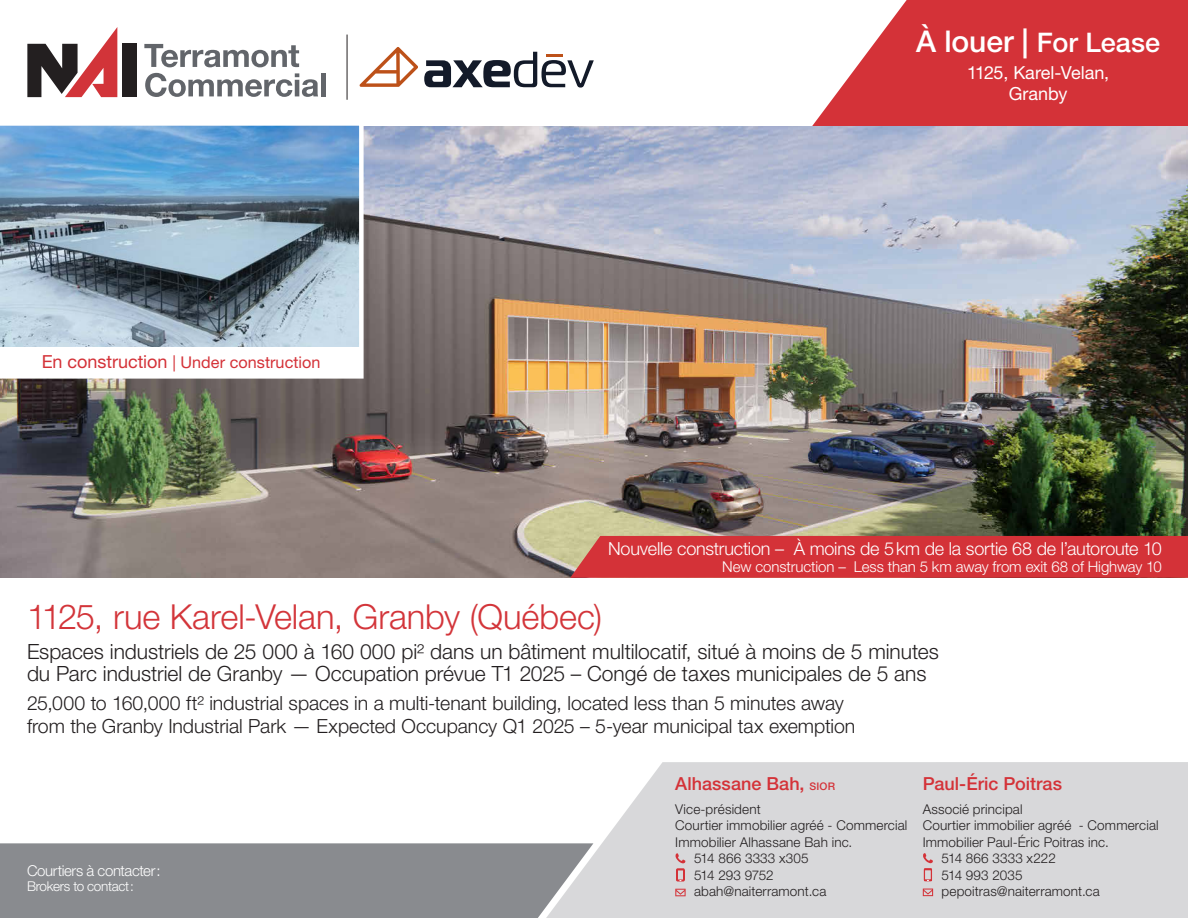
<style>
.page{position:relative;width:1188px;height:918px;background:#fff}
.page>*{position:absolute;margin:0;border:0;box-sizing:border-box;transform-origin:0 0}
.F_Adresse_de_l_immeuble{font:300 34.5px "Helvetica Neue LT Std";letter-spacing:-.005em;color:#d3353a}
.t1{font:500 27px "Helvetica Neue LT Std";color:#fff}
.F_Feature_sous_adresse_EN{font:300 21px/22.5px "Helvetica Neue LT Std";letter-spacing:-.005em;color:#231f20}
.F_Feature_sous_adresse_EN-2{font:300 19.5px/22.5px "Helvetica Neue LT Std";color:#231f20}
.F_Feature_photo_principale_FR_EN{font:300 18px "Helvetica Neue LT Std";letter-spacing:-.01em;color:#fff}
.S_nom_du_courtier{font:500 18px "Helvetica Neue LT Std";color:#d43238}
.t2{font:18px/21px "Helvetica Neue LT Std";letter-spacing:-.005em;color:#fff;text-align:center}
.F_Feature_photo_intérieure_FR_EN{font:16.2px "Helvetica Neue LT Std";color:#d43238}
.t3{font:300 16.05px "Swiss 721 BT";color:#000}
.F_Feature_photo_principale_FR_EN-2{font:300 15px "Helvetica Neue LT Std";letter-spacing:-.005em;color:#fff}
.F_Titre_de_section_de_plan_FR___EN{font:300 15px "Helvetica Neue LT Std";letter-spacing:-.025em;color:#fff}
.S_courriel{font:300 13.5px "Helvetica Neue LT Std";letter-spacing:.01em;color:#231f20}
.S_téléphone{font:300 13.5px "Helvetica Neue LT Std";letter-spacing:.01em;color:#231f20}
.F_Titre_de_section_de_plan_FR___EN-2{font:300 13.5px "Helvetica Neue LT Std";letter-spacing:-.02em;color:#fff}
.S_téléphone-2{font:300 13.5px "Helvetica Neue LT Std";letter-spacing:-.025em;color:#231f20}
.t4{font:300 9.3px "Swiss 721 BT";color:#000}
.t5{font:300 8.25px "Swiss 721 BT";color:#000}
.s1{font-size:18px}
.s2{font-size:30px}
.s3{font-style:inherit}
.s4{font-size:10.5px}
</style>
<div class="page">
<svg style="left:812px;top:0;width:376px;height:126px;background:#d94b51"></svg>
<div style="left:122px;top:44px;width:14px;height:53px;background:#231f20"></div>
<svg style="left:27px;top:27px;width:90px;height:70px"></svg>
<svg style="left:144px;top:44px;width:155px;height:23px"></svg>
<svg style="left:145px;top:73px;width:173px;height:24px"></svg>
<div style="left:321px;top:73px;width:5px;height:23px;background:#62656a"></div>
<div style="left:593px;top:762px;width:595px;height:156px;background:#d8d8da"></div>
<div style="left:0;top:843px;width:593px;height:75px;background:#898b8f"></div>
<svg style="left:923px;top:889px;width:10px;height:7px"></svg>
<svg style="left:923px;top:853px;width:10px;height:29px"></svg>
<img style="left:0;top:126px;width:1188px;height:452px">
<div style="left:570px;top:536px;width:618px;height:42px;background:#d43238"></div>
<svg style="left:675px;top:889px;width:11px;height:7px"></svg>
<svg style="left:675px;top:853px;width:11px;height:29px"></svg>
<svg style="left:424px;top:52px;width:170px;height:36px"></svg>
<svg style="left:359px;top:47px;width:59px;height:40px"></svg>
<hr style="left:546px;top:54px;width:17px;height:3px;background:#bd5119">
<hr style="left:347px;top:35px;width:1px;height:65px;background:#231f20">
<svg style="left:0;top:125px;width:366px;height:256px;background:#7f9cb5"></svg>
<div style="left:0;top:348px;width:362px;height:30px;background:#fff"></div>
<p class="F_Feature_photo_intérieure_FR_EN" style="left:42px;top:352px;width:280px"><span class="s1">En construction</span> | Under construction</p>
<h2 class="t1" style="left:916px;top:26px;width:245px"><span class="s2">À louer |</span> For Lease</h2>
<h3 class="t2" style="left:967px;top:62px;width:143px">1125, Karel-Velan,<br>Granby</h3>
<p class="F_Feature_photo_principale_FR_EN" style="left:608px;top:538px;width:555px">Nouvelle construction – À moins de 5km de la sortie 68 de l’autoroute 10</p>
<p class="F_Feature_photo_principale_FR_EN-2" style="left:722px;top:557px;width:441px">New construction – Less than 5 km away from exit 68 of Highway 10</p>
<p class="F_Adresse_de_l_immeuble" style="left:27px;top:596px;width:577px">1125, rue Karel-Velan, Granby (Québec)</p>
<p class="F_Feature_sous_adresse_EN" style="left:27px;top:640px;width:913px">Espaces industriels de 25 000 à 160 000 pi² dans un bâtiment multilocatif, situé à moins de 5 minutes du Parc industriel de Granby — Occupation prévue T1 2025 – Congé de taxes municipales de 5 ans</p>
<p class="F_Feature_sous_adresse_EN-2" style="left:27px;top:692px;width:830px">25,000 to 160,000 ft² industrial spaces in a multi-tenant building, located less than 5 minutes away from the Granby Industrial Park — Expected Occupancy Q1 2025 – 5-year municipal tax exemption</p>
<p class="t3" style="left:240px;top:688px;width:268px">ÉDIFICE AXEDEV RUE KAREN-VELAN</p>
<p class="t4" style="left:112px;top:696px;width:18px">Par:</p>
<p class="t5" style="left:146px;top:699px;width:41px">C. GOBEIL</p>
<p class="F_Titre_de_section_de_plan_FR___EN" style="left:27px;top:861px;width:135px">Courtiers à contacter:</p>
<p class="F_Titre_de_section_de_plan_FR___EN-2" style="left:27px;top:878px;width:108px">Brokers to contact:</p>
<p class="S_nom_du_courtier" style="left:675px;top:773px;width:161px">Alhassane Bah<span class="s3">,</span> <span class="s4">SIOR</span></p>
<p class="S_téléphone" style="left:675px;top:801px;width:87px">Vice-président</p>
<p class="S_téléphone" style="left:675px;top:817px;width:234px">Courtier immobilier agréé - Commercial</p>
<p class="S_courriel" style="left:675px;top:834px;width:179px">Immobilier Alhassane Bah inc.</p>
<p class="S_téléphone" style="left:694px;top:850px;width:116px">514 866 3333 x305</p>
<p class="S_téléphone-2" style="left:694px;top:867px;width:81px">514 293 9752</p>
<p class="S_courriel" style="left:694px;top:883px;width:134px">abah@naiterramont.ca</p>
<p class="S_nom_du_courtier" style="left:923px;top:773px;width:141px">Paul-Éric Poitras</p>
<p class="S_courriel" style="left:923px;top:800px;width:101px">Associé principal</p>
<p class="S_courriel" style="left:923px;top:817px;width:237px">Courtier immobilier agréé - Commercial</p>
<p class="S_courriel" style="left:923px;top:833px;width:187px">Immobilier Paul-Éric Poitras inc.</p>
<p class="S_courriel" style="left:942px;top:850px;width:116px">514 866 3333 x222</p>
<p class="S_courriel" style="left:942px;top:866px;width:83px">514 993 2035</p>
<p class="S_courriel" style="left:942px;top:883px;width:160px">pepoitras@naiterramont.ca</p>
</div>
